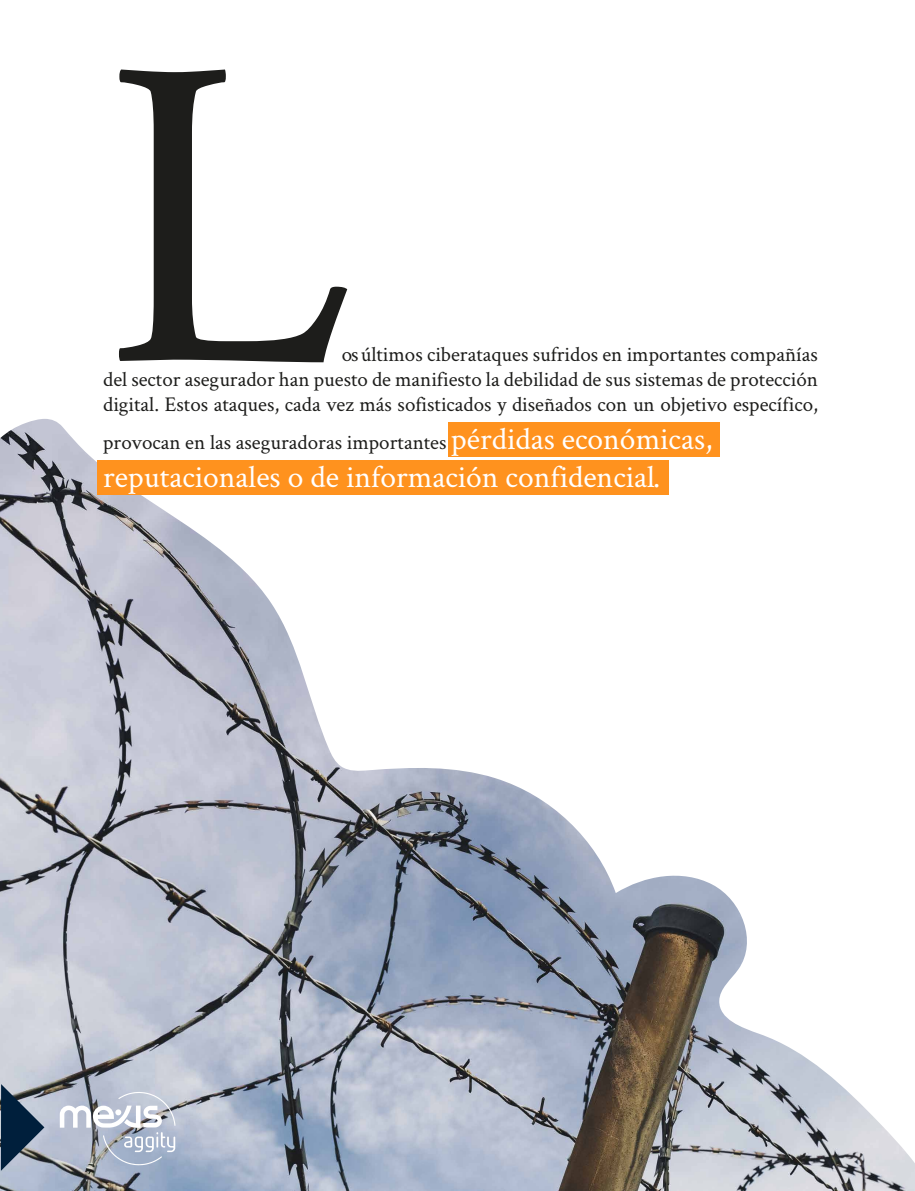
<style>
.page{position:relative;width:915px;height:1191px;background:#fff}
.page>*{position:absolute;margin:0;border:0;box-sizing:border-box;transform-origin:0 0}
.t1{font:450px "Crimson Text";color:#1d1d1b}
.t2{font:31.5px "Crimson Text";color:#fff}
.t3{font:21px/25.2px "Crimson Text";color:#1d1d1b;text-align:justify}
.s1{font-size:31.5px;color:#fff}
</style>
<div class="page">
<img style="left:0;top:419px;width:914px;height:772px">
<div style="left:448px;top:422px;width:271px;height:34px;background:#ff921e"></div>
<div style="left:97px;top:461px;width:571px;height:34px;background:#ff921e"></div>
<svg style="left:1px;top:1084px;width:43px;height:86px;background:#516377"></svg>
<svg style="left:60px;top:1091px;width:115px;height:74px"></svg>
<h1 class="t1" style="left:103px;top:-90px;width:251px">L</h1>
<p class="t3" style="left:103px;top:340px;width:716px;text-indent:238px">os últimos ciberataques sufridos en importantes compañías del sector asegurador han puesto de manifiesto la debilidad de sus sistemas de protección digital. Estos ataques, cada vez más sofisticados y diseñados con un objetivo específico,</p>
<p class="t3" style="left:103px;top:429px;width:610px">provocan en las aseguradoras importantes <span class="s1">pérdidas económicas,</span></p>
<h2 class="t2" style="left:103px;top:455px;width:558px">reputacionales o de información confidencial.</h2>
</div>
